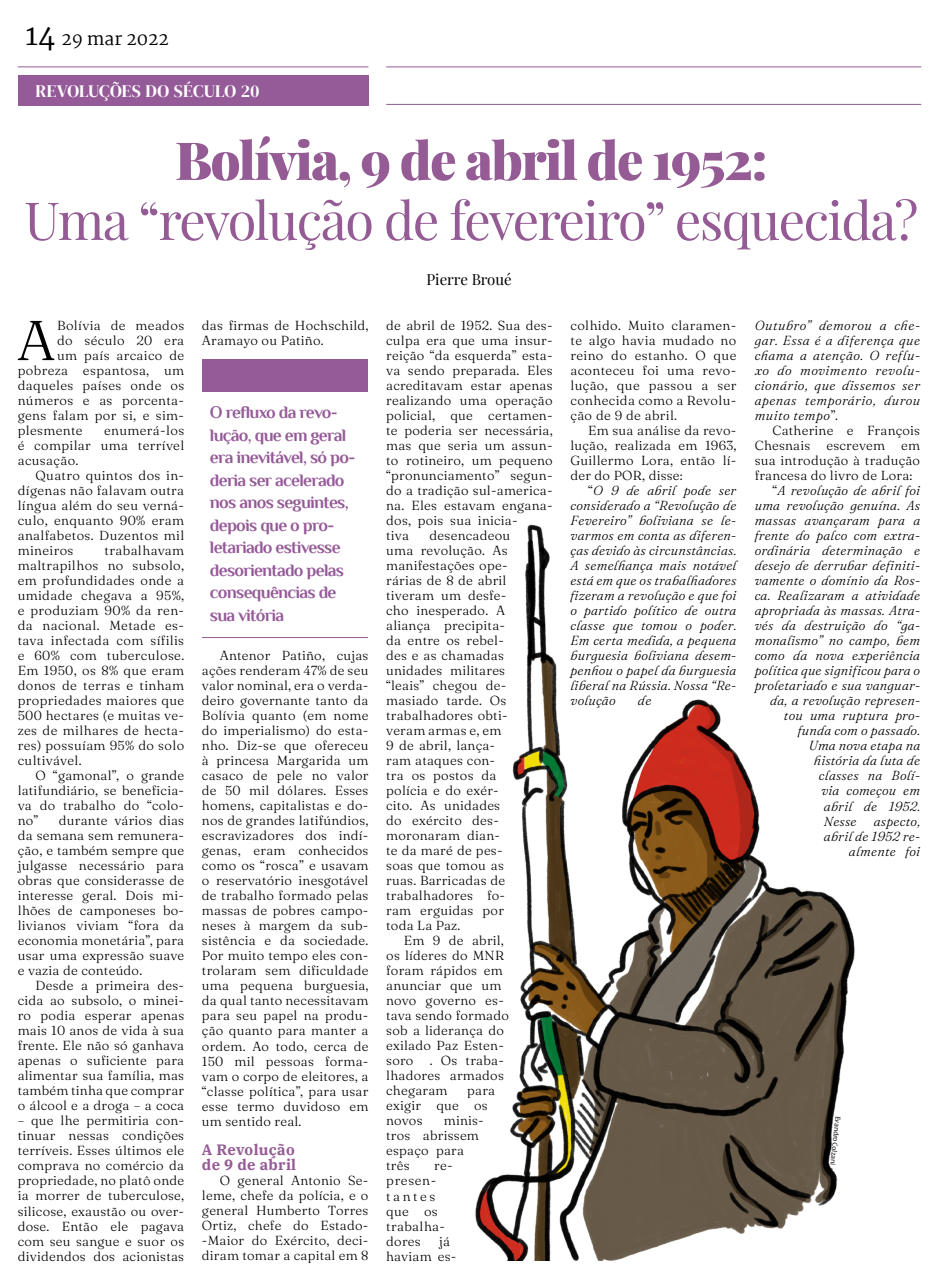
<style>
.page{position:relative;width:939px;height:1276px;background:#fff}
.page>*{position:absolute;margin:0;border:0;box-sizing:border-box;transform-origin:0 0}
.t1{font:300 56px "Fraunces 9 pt";color:#000}
.t2{font:52.5px "Playfair Display";letter-spacing:-.03em;color:#945b95}
.t3{font:900 52.5px "Playfair Display";letter-spacing:-.03em;color:#945b95}
.t4{font:700 17.5px/22.5px "Philosopher";letter-spacing:-.04em;color:#955a98}
.t5{font:17.5px "DM Serif Display";letter-spacing:.01em;color:#fff}
.t6{font:17.5px "Martel";color:#000}
.t7{font:700 15px/15px "IBM Plex Serif";letter-spacing:.02em;color:#945b95}
.t8{font:15px "Playfair Display";color:#000}
.t9{font:300 13.12px/15px "Fraunces 9 pt";letter-spacing:.02em;color:#000;text-align:justify}
.t10{font:italic 300 13.12px/15px "Fraunces 9 pt";letter-spacing:.02em;color:#000;text-align:justify}
.t11{font:7.5px "Candara";color:#000}
.s1{font-size:28.75px}
.s2{font-style:normal}
</style>
<div class="page">
<div style="left:18px;top:75px;width:350px;height:30px;background:#955a98"></div>
<hr style="left:18px;top:66px;width:350px;height:1px;background:#945b95">
<hr style="left:386px;top:66px;width:535px;height:1px;background:#945b95">
<hr style="left:386px;top:104px;width:535px;height:1px;background:#945b95">
<img style="left:475px;top:524px;width:380px;height:736px">
<hr style="left:202px;top:637px;width:166px;height:1px;background:#945b95">
<div style="left:202px;top:359px;width:166px;height:33px;background:#955a98"></div>
<h3 class="t6" style="left:25px;top:29px;width:145px"><span class="s1">14</span> 29 mar 2022</h3>
<h3 class="t5" style="left:36px;top:81px;width:225px">REVOLUÇÕES DO SÉCULO 20</h3>
<h2 class="t3" style="left:175px;top:119px;width:594px">Bolívia, 9 de abril de 1952:</h2>
<h2 class="t2" style="left:24px;top:179px;width:896px">Uma “revolução de fevereiro” esquecida?</h2>
<p class="t8" style="left:427px;top:268px;width:87px">Pierre Broué</p>
<h1 class="t1" style="left:17px;top:297px;width:40px">A</h1>
<p class="t9" style="left:57px;top:317px;width:129px">Bolívia de meados</p>
<p class="t10" style="left:755px;top:317px;width:167px">Outubro” demorou a che&shy;gar. Essa é a diferença que chama a atenção. O reflu&shy;xo do movimento revolu&shy;cionário, que dissemos ser apenas temporário, durou muito tempo<span class="s2">”.</span></p>
<p class="t9" style="left:772px;top:422px;width:149px">Catherine e François</p>
<p class="t9" style="left:755px;top:437px;width:167px">Chesnais escrevem em</p>
<p class="t9" style="left:755px;top:452px;width:167px">sua introdução à tradução</p>
<p class="t9" style="left:755px;top:467px;width:159px">francesa do livro de Lora:</p>
<p class="t10" style="left:772px;top:482px;width:149px"><span class="s2">“</span>A revolução de abril foi</p>
<p class="t10" style="left:755px;top:497px;width:167px">uma revolução genuína. As</p>
<p class="t10" style="left:755px;top:512px;width:167px">massas avançaram para a</p>
<p class="t10" style="left:755px;top:527px;width:167px">frente do palco com extra-</p>
<p class="t10" style="left:755px;top:542px;width:167px">ordinária determinação e</p>
<p class="t10" style="left:755px;top:557px;width:167px">desejo de derrubar definiti-</p>
<p class="t10" style="left:755px;top:572px;width:167px">vamente o domínio da Ros-</p>
<p class="t10" style="left:755px;top:587px;width:167px">ca. Realizaram a atividade</p>
<p class="t10" style="left:755px;top:602px;width:167px">apropriada às massas. Atra-</p>
<p class="t10" style="left:755px;top:617px;width:167px">vés da destruição do “ga-</p>
<p class="t10" style="left:755px;top:632px;width:167px">monalismo” no campo, bem</p>
<p class="t10" style="left:755px;top:647px;width:167px">como da nova experiência</p>
<p class="t10" style="left:755px;top:662px;width:167px">política que significou para o</p>
<p class="t10" style="left:755px;top:677px;width:167px">proletariado e sua vanguar-</p>
<p class="t10" style="left:770px;top:692px;width:151px">da, a revolução represen-</p>
<p class="t10" style="left:784px;top:707px;width:138px">tou uma ruptura pro-</p>
<p class="t10" style="left:798px;top:722px;width:124px">funda com o passado.</p>
<p class="t10" style="left:809px;top:737px;width:113px">Uma nova etapa na</p>
<p class="t10" style="left:814px;top:752px;width:108px">história da luta de</p>
<p class="t10" style="left:819px;top:767px;width:103px">classes na Bolí-</p>
<p class="t10" style="left:821px;top:782px;width:100px">via começou em</p>
<p class="t10" style="left:824px;top:797px;width:98px">abril de 1952.</p>
<p class="t10" style="left:824px;top:812px;width:34px">Nesse</p>
<p class="t9" style="left:386px;top:317px;width:168px;text-align:left">de abril de 1952. Sua des&shy;culpa era que uma insur&shy;reição “da esquerda” esta&shy;va sendo preparada. Eles acreditavam estar apenas realizando uma operação policial, que certamen&shy;te poderia ser necessária, mas que seria um assun&shy;to rotineiro, um pequeno “pronunciamento” segun&shy;do a tradição sul-america&shy;na. Eles estavam engana&shy;dos, pois sua inicia-<br>tiva</p>
<p class="t9" style="left:202px;top:317px;width:168px">das firmas de Hochschild,<br>Aramayo ou Patiño.</p>
<p class="t9" style="left:570px;top:317px;width:167px">colhido. Muito claramen&shy;te algo havia mudado no reino do estanho. O que aconteceu foi uma revo&shy;lução, que passou a ser conhecida como a Revolu&shy;ção de 9 de abril.</p>
<p class="t9" style="left:570px;top:422px;width:167px;text-indent:18px">Em sua análise da revo&shy;lução, realizada em 1963, Guillermo Lora, então lí&shy;der do POR, disse:</p>
<p class="t10" style="left:570px;top:482px;width:167px;text-indent:18px"><span class="s2">“</span>O 9 de abril pode ser considerado a “Revolução de Fevereiro” boliviana se le&shy;varmos em conta as diferen&shy;ças devido às circunstâncias.<br>A semelhança mais notável está em que os trabalhadores fizeram a revolução e que foi o partido político de outra classe que tomou o poder.<br>Em certa medida, a pequena burguesia boliviana desem&shy;penhou o papel da burguesia liberal na Rússia. Nossa “Re&shy;volução</p>
<p class="t9" style="left:57px;top:332px;width:129px">do século 20 era</p>
<p class="t9" style="left:57px;top:347px;width:129px">um país arcaico de</p>
<p class="t9" style="left:18px;top:362px;width:168px">pobreza espantosa, um</p>
<p class="t9" style="left:18px;top:377px;width:168px">daqueles países onde os</p>
<p class="t9" style="left:18px;top:392px;width:168px">números e as porcenta-</p>
<p class="t9" style="left:18px;top:407px;width:168px">gens falam por si, e sim-</p>
<p class="t9" style="left:18px;top:422px;width:66px">plesmente</p>
<h3 class="t4" style="left:210px;top:401px;width:147px">O refluxo da revo&shy;lução, que em geral era inevitável, só po&shy;deria ser acelerado nos anos seguintes, depois que o pro&shy;letariado estivesse desorientado pelas consequências de sua vitória</h3>
<p class="t9" style="left:18px;top:422px;width:168px;text-indent:86px">enumerá-los é compilar uma terrível acusação.</p>
<p class="t9" style="left:18px;top:467px;width:168px;text-indent:18px">Quatro quintos dos in&shy;dígenas não falavam outra língua além do seu verná&shy;culo, enquanto 90% eram analfabetos. Duzentos mil mineiros</p>
<p class="t9" style="left:386px;top:527px;width:125px;text-align:left;text-indent:43px">desencadeou uma revolução. As manifestações ope&shy;rárias de 8 de abril tiveram um desfe&shy;cho inesperado. A aliança precipita&shy;da entre os rebel&shy;des e as chamadas unidades militares “leais” chegou de&shy;masiado tarde. Os trabalhadores obti&shy;veram armas e, em<br>9 de abril, lança&shy;ram ataques con&shy;tra os postos da polícia e do exér&shy;cito. As unidades do exército des&shy;moronaram dian&shy;te da maré de pes&shy;soas que tomou as ruas. Barricadas de trabalhadores fo&shy;ram erguidas por toda La Paz.</p>
<p class="t9" style="left:386px;top:932px;width:124px;text-align:left;text-indent:18px">Em 9 de abril, os líderes do MNR foram rápidos em anunciar que um novo governo es&shy;tava sendo formado sob a liderança do exilado Paz Esten&shy;soro . Os traba&shy;lhadores armados chegaram</p>
<p class="t9" style="left:18px;top:542px;width:168px;text-indent:87px">trabalhavam maltrapilhos no subsolo, em profundidades onde a umidade chegava a 95%, e produziam 90% da ren&shy;da nacional. Metade es&shy;tava infectada com sífilis e 60% com tuberculose.<br>Em 1950, os 8% que eram donos de terras e tinham propriedades maiores que 500 hectares (e muitas ve&shy;zes de milhares de hecta&shy;res) possuíam 95% do solo cultivável.</p>
<p class="t9" style="left:18px;top:767px;width:168px;text-indent:18px">O “gamonal”, o grande latifundiário, se beneficia&shy;va do trabalho do “colo&shy;no”</p>
<p class="t9" style="left:202px;top:647px;width:168px;text-indent:18px">Antenor Patiño, cujas ações renderam 47% de seu valor nominal, era o verda&shy;deiro governante tanto da Bolívia quanto (em nome do imperialismo) do esta&shy;nho. Diz-se que ofereceu à princesa Margarida um casaco de pele no valor de 50 mil dólares. Esses homens, capitalistas e do&shy;nos de grandes latifúndios, escravizadores dos indí&shy;genas, eram conhecidos como os “rosca” e usavam o reservatório inesgotável de trabalho formado pelas massas de pobres campo&shy;neses à margem da sub&shy;sistência e da sociedade.<br>Por muito tempo eles con&shy;trolaram sem dificuldade uma pequena burguesia, da qual tanto necessitavam para seu papel na produ&shy;ção quanto para manter a ordem. Ao todo, cerca de 150 mil pessoas forma&shy;vam o corpo de eleitores, a “classe política”, para usar esse termo duvidoso em um sentido real.</p>
<p class="t7" style="left:202px;top:1141px;width:96px">A Revolução de 9 de abril</p>
<p class="t9" style="left:202px;top:1172px;width:168px;text-indent:18px">O general Antonio Se&shy;leme, chefe da polícia, e o general Humberto Torres Ortiz, chefe do Estado--Maior do Exército, deci&shy;diram tomar a capital em 8</p>
<p class="t10" style="left:638px;top:692px;width:15px">de</p>
<p class="t9" style="left:18px;top:812px;width:168px;text-indent:41px">durante vários dias da semana sem remunera&shy;ção, e também sempre que julgasse necessário para obras que considerasse de interesse geral. Dois mi&shy;lhões de camponeses bo&shy;livianos viviam “fora da economia monetária”, para usar uma expressão suave e vazia de conteúdo.</p>
<p class="t9" style="left:18px;top:977px;width:168px;text-indent:18px">Desde a primeira des&shy;cida ao subsolo, o minei&shy;ro podia esperar apenas mais 10 anos de vida à sua frente. Ele não só ganhava apenas o suficiente para alimentar sua família, mas também tinha que comprar o álcool e a droga – a coca</p>
<p class="t9" style="left:18px;top:1112px;width:168px">– que lhe permitiria con&shy;tinuar nessas condições terríveis. Esses últimos ele comprava no comércio da propriedade, no platô onde ia morrer de tuberculose, silicose, exaustão ou over&shy;dose. Então ele pagava com seu sangue e suor os dividendos dos acionistas</p>
<p class="t10" style="left:824px;top:812px;width:98px;text-align:right">aspecto,<br>abril de 1952 re&shy;almente foi</p>
<p class="t9" style="left:386px;top:1082px;width:110px;text-align:left;text-indent:81px">para exigir que os novos</p>
<p class="t11" style="left:843px;top:1116px;width:51px;rotate:96deg">EvandroColzani</p>
<p class="t9" style="left:386px;top:1112px;width:99px;text-align:left;text-indent:58px">minis&shy;tros abrissem espaço para três</p>
<p class="t9" style="left:386px;top:1157px;width:68px;text-align:left;text-indent:48px">re&shy;presen&shy;tantes que os trabalha&shy;dores</p>
<p class="t9" style="left:386px;top:1232px;width:72px;text-indent:53px">já haviam es-</p>
</div>
